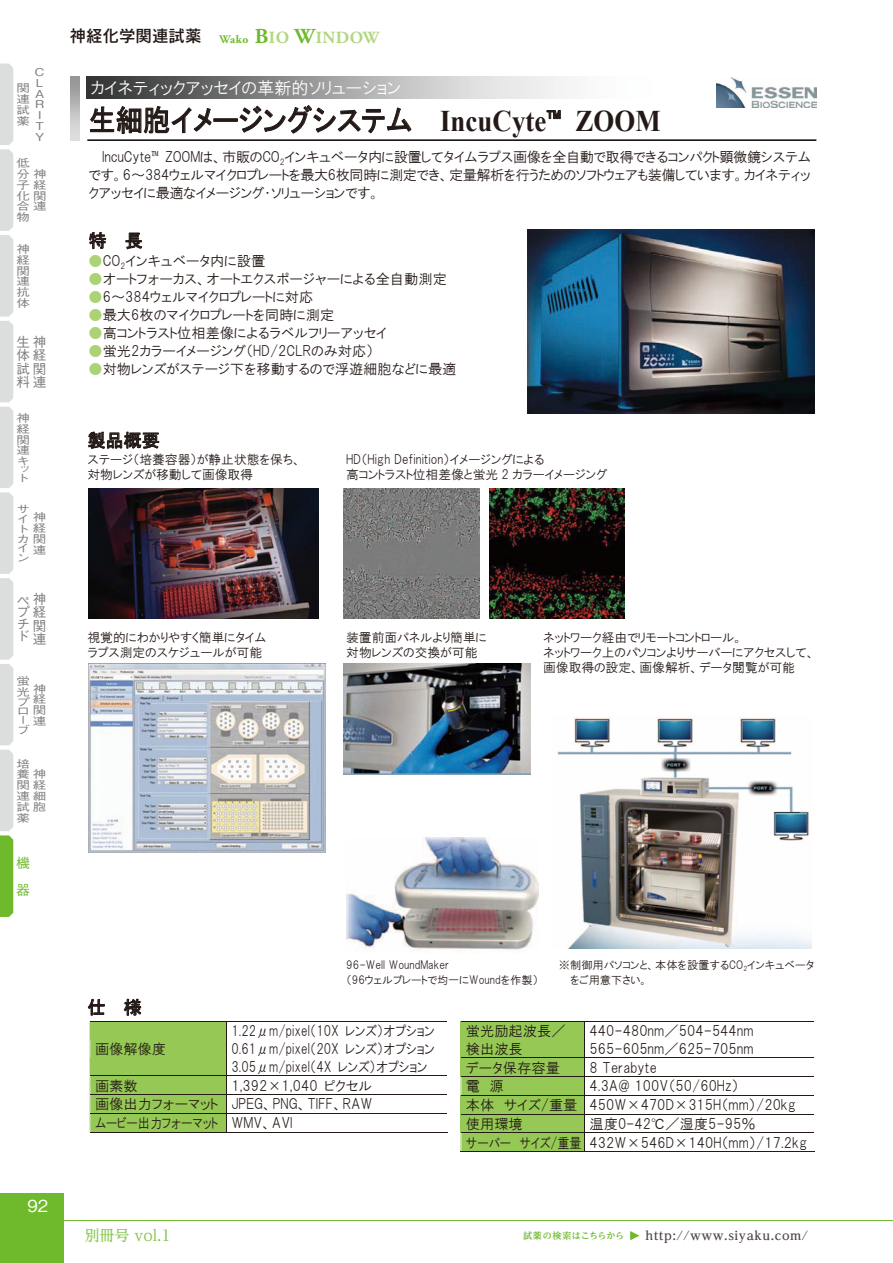
<style>
.page{position:relative;width:893px;height:1263px;background:#fff}
.page>*{position:absolute;margin:0;border:0;box-sizing:border-box;transform-origin:0 0}
.t1{font:700 30px "Times New Roman";letter-spacing:.005em;color:#231916;scale:.89 1}
.t2{font:30px "MS P Gothic";letter-spacing:.005em;color:#231916;scale:.91 1}
.t3{font:18px "MS P Gothic";color:#231916}
.t4{font:17.25px "HGP Gothic M";color:#fff}
.t5{font:700 17.1px "Adobe Garamond Pro";letter-spacing:.03em;color:#b3d681}
.t6{font:16.5px "Rodin Pro DB";color:#231916}
.t7{font:500 16.5px "Gothic BBB Pro";color:#fff}
.t8{font:500 15px "UD Reimin Pro";color:#6fba2c}
.t9{font:14.25px/18.3px "HGP Gothic M";color:#231916}
.t10{font:14.25px/18px "HGP Gothic M";letter-spacing:-.02em;color:#231916}
.t11{font:14.25px "HGP Gothic M";color:#231916;scale:.9 1}
.t12{font:14.25px "HGP Gothic M";color:#231916;scale:.85 1}
.t13{font:500 13.5px/13.5px "Gothic BBB Pro";color:#7e7e7e}
.t14{font:500 13.5px "Gothic BBB Pro";color:#6fba2c}
.t15{font:12.75px/15px "HGP Gothic M";color:#231916}
.t16{font:700 12px "UD Reimin Pro";letter-spacing:.05em;color:#231916}
.t17{font:700 11.55px "Adobe Garamond Pro";color:#6fba2c}
.t18{font:11.25px/15px "HGP Gothic M";color:#231916}
.t19{font:500 10.8px/10.8px "Gothic BBB Pro";color:#7e7e7e;text-align:justify;scale:1.25 1}
.t20{font:700 9px "UD Reimin Pro";letter-spacing:.02em;color:#6fba2c}
.t21{font:8.25px "HGP Gothic M";color:#231916}
.t22{font:6.75px "HGP Gothic M";color:#231916}
.s1{font-size:21.3px;color:#6fba2c}
.s2{font-family:"MS P Gothic";font-weight:400}
.s3{font-family:"MS Mincho"}
.s4{color:#acd276}
</style>
<div class="page">
<div style="left:0;top:1194px;width:63px;height:69px;background:#6fba2c"></div>
<hr style="left:0;top:1220px;width:893px;height:1px;background:#6fba2c">
<svg style="left:630px;top:1231px;width:10px;height:9px"></svg>
<svg style="left:0;top:64px;width:13px;height:853px;background:#d3dbce"></svg>
<img style="left:86px;top:77px;width:481px;height:21px">
<svg style="left:90px;top:106px;width:122px;height:28px"></svg>
<div style="left:214px;top:118px;width:24px;height:4px;border:1px solid #231916"></div>
<svg style="left:239px;top:105px;width:173px;height:29px"></svg>
<svg style="left:546px;top:110px;width:15px;height:9px"></svg>
<hr style="left:87px;top:139px;width:729px;height:2px;background:#060102">
<svg style="left:89px;top:232px;width:17px;height:17px"></svg>
<svg style="left:126px;top:233px;width:16px;height:16px"></svg>
<svg style="left:88px;top:432px;width:71px;height:17px"></svg>
<img style="left:527px;top:230px;width:287px;height:184px">
<img style="left:89px;top:488px;width:230px;height:131px">
<img style="left:344px;top:488px;width:136px;height:131px">
<img style="left:489px;top:488px;width:136px;height:131px">
<img style="left:89px;top:663px;width:237px;height:190px">
<img style="left:344px;top:663px;width:187px;height:112px">
<hr style="left:91px;top:1021px;width:356px;height:1px;background:#231916">
<hr style="left:91px;top:1075px;width:356px;height:1px;background:#231916">
<hr style="left:91px;top:1094px;width:356px;height:1px;background:#231916">
<hr style="left:91px;top:1113px;width:356px;height:1px;background:#231916">
<hr style="left:90px;top:1132px;width:136px;height:1px;background:#231916">
<svg style="left:88px;top:998px;width:139px;height:134px"></svg>
<hr style="left:227px;top:1132px;width:221px;height:1px;background:#231916">
<hr style="left:460px;top:1021px;width:2px;height:36px;background:#95c854">
<div style="left:462px;top:1021px;width:123px;height:18px;background:#95c854"></div>
<div style="left:462px;top:1039px;width:123px;height:18px;background:#95c854"></div>
<hr style="left:462px;top:1021px;width:123px;height:1px;background:#231916">
<hr style="left:585px;top:1021px;width:229px;height:1px;background:#231916">
<hr style="left:585px;top:1021px;width:1px;height:36px;background:#231916">
<hr style="left:462px;top:1057px;width:123px;height:1px;background:#231916">
<hr style="left:585px;top:1057px;width:229px;height:1px;background:#231916">
<hr style="left:585px;top:1076px;width:229px;height:1px;background:#231916">
<hr style="left:585px;top:1095px;width:229px;height:1px;background:#231916">
<hr style="left:585px;top:1114px;width:229px;height:1px;background:#231916">
<hr style="left:585px;top:1132px;width:229px;height:1px;background:#231916">
<div style="left:460px;top:1058px;width:125px;height:94px;background:#95c854"></div>
<hr style="left:585px;top:1151px;width:230px;height:1px;background:#231916">
<img style="left:716px;top:77px;width:100px;height:31px">
<img style="left:557px;top:717px;width:254px;height:232px">
<img style="left:346px;top:838px;width:193px;height:114px">
<p class="t19" style="left:35px;top:65px;width:9px;text-align:left">C<br>L<br>A<br>R<br>I<br>T<br>Y</p>
<p class="t19" style="left:17px;top:81px;width:12px">関連試薬</p>
<p class="t19" style="left:17px;top:156px;width:12px">低</p>
<p class="t19" style="left:17px;top:167px;width:25px">分神子経化関合連</p>
<p class="t19" style="left:17px;top:210px;width:11px">物</p>
<p class="t19" style="left:17px;top:242px;width:12px">神経関連抗体</p>
<p class="t13" style="left:16px;top:333px;width:31px;text-align:justify">生神体経試関料連</p>
<p class="t19" style="left:16px;top:411px;width:12px">神経関連キ</p>
<p class="t19" style="left:16px;top:462px;width:11px">ッ</p>
<p class="t19" style="left:16px;top:471px;width:11px">ト</p>
<p class="t19" style="left:16px;top:503px;width:11px;line-height:9.6px;text-align:left">サイトカイン</p>
<p class="t13" style="left:16px;top:593px;width:31px;line-height:11.7px">ペ<br>プ経チ<br>ド</p>
<p class="t19" style="left:33px;top:510px;width:12px">神経関連</p>
<p class="t13" style="left:33px;top:584px;width:14px;line-height:27px">神関</p>
<p class="t13" style="left:33px;top:631px;width:15px">連</p>
<p class="t19" style="left:33px;top:682px;width:12px">神経関連</p>
<p class="t19" style="left:16px;top:674px;width:12px">蛍光プ</p>
<p class="t19" style="left:16px;top:704px;width:11px">ロ</p>
<p class="t19" style="left:16px;top:713px;width:12px;line-height:9.8px">ーブ</p>
<p class="t19" style="left:16px;top:757px;width:12px">培</p>
<p class="t19" style="left:16px;top:768px;width:25px">養神関経連細試胞</p>
<p class="t19" style="left:16px;top:811px;width:12px">薬</p>
<p class="t14" style="left:16px;top:852px;width:15px">機</p>
<p class="t14" style="left:16px;top:879px;width:15px">器</p>
<p class="t6" style="left:70px;top:25px;width:134px">神経化学関連試薬</p>
<p class="t5" style="left:255px;top:28px;width:126px"><span class="s1">B</span>IO <span class="s1">W</span>INDOW</p>
<p class="t17" style="left:219px;top:33px;width:30px">Wako</p>
<p class="t4" style="left:91px;top:79px;width:312px">カイネティックアッセイの革新的ソリューション</p>
<h1 class="t2" style="left:89px;top:105px;width:357px">生細胞イメージングシステム</h1>
<p class="t9" style="left:165px;top:148px;width:647px">ZOOMは、市販のCO インキュベータ内に設置してタイムラプス画像を全自動で取得できるコンパクト顕微鏡システム</p>
<h1 class="t1" style="left:440px;top:100px;width:138px">IncuCyte<span class="s2">™</span></h1>
<h1 class="t1" style="left:576px;top:100px;width:97px">ZOOM</h1>
<p class="t10" style="left:89px;top:148px;width:724px;text-indent:14px">IncuCyte<span class="s3">™<br></span>です。～6 384ウェルマイクロプレートを最大6枚同時に測定でき、定量解析を行うためのソフトウェアも装備しています。カイネティックアッセイに最適なイメージング・ソリューションです。</p>
<p class="t3" style="left:125px;top:232px;width:19px">長</p>
<p class="t21" style="left:280px;top:158px;width:6px">2</p>
<p class="t3" style="left:89px;top:232px;width:19px">特</p>
<p class="t9" style="left:89px;top:251px;width:178px"><span class="s4">●</span>CO インキュベータ内に設置</p>
<p class="t21" style="left:121px;top:261px;width:6px">2</p>
<p class="t9" style="left:89px;top:269px;width:360px"><span class="s4">●</span>オートフォーカス、オートエクスポージャーによる全自動測定</p>
<p class="t9" style="left:89px;top:287px;width:226px"><span class="s4">●</span> ～6 384ウェルマイクロプレートに対応</p>
<p class="t9" style="left:89px;top:305px;width:247px"><span class="s4">●</span>最大6枚のマイクロプレートを同時に測定</p>
<p class="t9" style="left:89px;top:323px;width:300px"><span class="s4">●</span>高コントラスト位相差像によるラベルフリーアッセイ</p>
<p class="t9" style="left:89px;top:341px;width:286px"><span class="s4">●</span>蛍光2カラーイメージング（HD/2CLRのみ対応(</p>
<p class="t9" style="left:89px;top:359px;width:369px"><span class="s4">●</span>対物レンズがステージ下を移動するので浮遊細胞などに最適</p>
<p class="t3" style="left:88px;top:431px;width:74px">製品概要</p>
<p class="t15" style="left:88px;top:451px;width:216px">ステージ（培養容器）が静止状態を保ち、対物レンズが移動して画像取得</p>
<p class="t15" style="left:346px;top:451px;width:263px">HD（High Definition）イメージングによる<br>高コントラスト位相差像と蛍光 2 カラーイメージング</p>
<p class="t15" style="left:88px;top:630px;width:180px">視覚的にわかりやすく簡単にタイムラプス測定のスケジュールが可能</p>
<p class="t15" style="left:346px;top:630px;width:142px">装置前面パネルより簡単に対物レンズの交換が可能</p>
<p class="t15" style="left:543px;top:630px;width:274px">ネットワーク経由でリモートコントロール。<br>ネットワーク上のパソコンよりサーバーにアクセスして、画像取得の設定、画像解析、データ閲覧が可能</p>
<p class="t7" style="left:27px;top:1192px;width:22px">92</p>
<p class="t3" style="left:124px;top:998px;width:19px">様</p>
<p class="t3" style="left:88px;top:998px;width:19px">仕</p>
<p class="t9" style="left:95px;top:1040px;width:73px">画像解像度</p>
<p class="t9" style="left:95px;top:1076px;width:44px">画素数</p>
<p class="t9" style="left:95px;top:1095px;width:124px">画像出力フォーマット</p>
<p class="t12" style="left:95px;top:1116px;width:146px">ムービー出力フォーマット</p>
<p class="t18" style="left:346px;top:957px;width:194px">96-Well WoundMaker<br>（96ウェルプレートで均一にWoundを作製(</p>
<p class="t18" style="left:559px;top:957px;width:257px">※制御用パソコンと、本体を設置するCO インキュベータ</p>
<p class="t22" style="left:743px;top:965px;width:5px">2</p>
<p class="t18" style="left:570px;top:972px;width:79px">をご用意下さい。</p>
<p class="t11" style="left:231px;top:1024px;width:228px">1.22μm/pixel（10X レンズ）オプション</p>
<p class="t11" style="left:231px;top:1042px;width:228px">0.61μm/pixel（20X レンズ）オプション</p>
<p class="t11" style="left:231px;top:1060px;width:220px">3.05μm/pixel X4（ レンズ）オプション</p>
<p class="t9" style="left:325px;top:1076px;width:49px">ピクセル</p>
<p class="t9" style="left:231px;top:1076px;width:88px">1,392×1,040</p>
<p class="t9" style="left:466px;top:1022px;width:101px">蛍光励起波長／検出波長</p>
<p class="t9" style="left:589px;top:1021px;width:166px;text-align:justify">440-480nm／504-544nm 565-605nm／625-705nm 8 Terabyte</p>
<p class="t9" style="left:466px;top:1058px;width:95px">データ保存容量</p>
<p class="t9" style="left:466px;top:1077px;width:16px">電</p>
<p class="t9" style="left:490px;top:1077px;width:16px">源</p>
<p class="t9" style="left:590px;top:1077px;width:151px">4.3A@ 100V（50/60Hz(</p>
<p class="t9" style="left:231px;top:1095px;width:143px">JPEG、PNG、TIFF、RAW</p>
<p class="t9" style="left:466px;top:1096px;width:30px">本体</p>
<p class="t9" style="left:504px;top:1096px;width:75px">サイズ/重量</p>
<p class="t9" style="left:590px;top:1096px;width:208px">450W×470 ×D 315 （H mm）/20kg</p>
<p class="t9" style="left:231px;top:1114px;width:63px">WMV、AVI</p>
<p class="t9" style="left:466px;top:1114px;width:58px">使用環境</p>
<p class="t9" style="left:590px;top:1114px;width:168px">温度0-42℃／湿度5-95％</p>
<p class="t12" style="left:466px;top:1135px;width:55px">サーバー</p>
<p class="t12" style="left:519px;top:1135px;width:75px">サイズ/重量</p>
<p class="t9" style="left:590px;top:1133px;width:219px">432W×546 ×D 140 （H mm）/17.2kg</p>
<p class="t8" style="left:85px;top:1223px;width:103px">別冊号 vol.1　</p>
<p class="t20" style="left:523px;top:1228px;width:103px">試薬の検索はこちらから</p>
<p class="t16" style="left:645px;top:1225px;width:164px">http://www.siyaku.com/</p>
</div>
